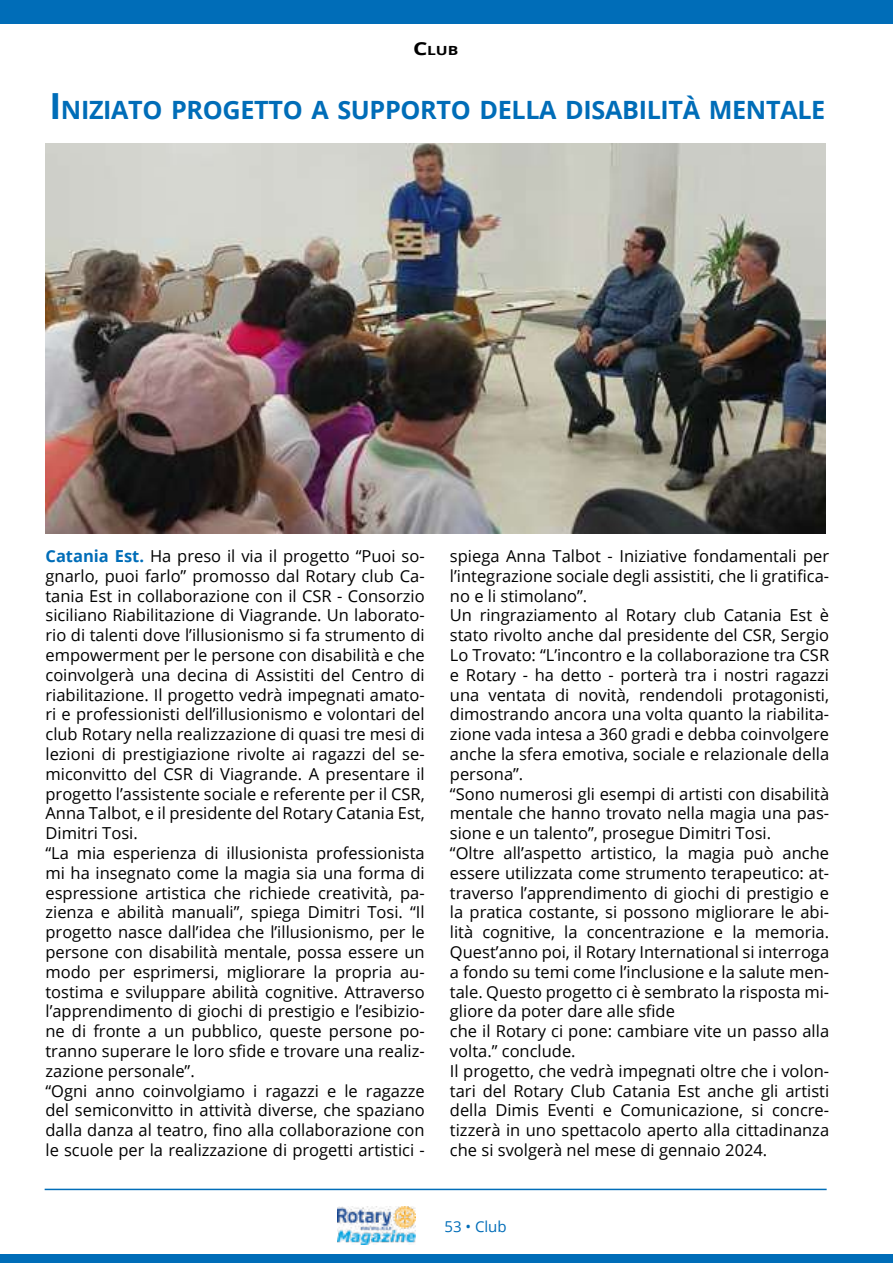
<style>
.page{position:relative;width:893px;height:1263px;background:#fff}
.page>*{position:absolute;margin:0;border:0;box-sizing:border-box;transform-origin:0 0}
.t1{font:700 25.2px "Open Sans";letter-spacing:-.015em;color:#006db8}
.t2{font:16.5px/19.8px "Open Sans";color:#000}
.t3{font:15px "Open Sans";color:#006db8}
.t4{font:700 12.6px "Open Sans";color:#000;scale:1.25 1}
.s1{font-size:18px}
.s2{font-size:36px}
.s3{font-weight:700;color:#006db8}
</style>
<div class="page">
<img style="left:337px;top:1206px;width:79px;height:39px">
<hr style="left:45px;top:1189px;width:782px;height:1px;background:#006db8">
<div style="left:0;top:1254px;width:893px;height:9px;background:#006db8"></div>
<div style="left:0;top:0;width:893px;height:23px;background:#006db8"></div>
<img style="left:45px;top:143px;width:780px;height:391px">
<p class="t4" style="left:413px;top:42px;width:38px"><span class="s1">C</span>LUB</p>
<h1 class="t1" style="left:49px;top:92px;width:777px"><span class="s2">I</span> NIZIATO PROGETTO A SUPPORTO DELLA DISABILITÀ MENTALE</h1>
<p class="t2" style="left:45px;top:546px;width:381px"><span class="s3">Catania Est.</span> Ha preso il via il progetto “Puoi so&shy;gnarlo, puoi farlo” promosso dal Rotary club Ca&shy;tania Est in collaborazione con il CSR - Consorzio siciliano Riabilitazione di Viagrande. Un laborato&shy;rio di talenti dove l’illusionismo si fa strumento di empowerment per le persone con disabilità e che coinvolgerà una decina di Assistiti del Centro di riabilitazione. Il progetto vedrà impegnati amato&shy;ri e professionisti dell’illusionismo e volontari del club Rotary nella realizzazione di quasi tre mesi di lezioni di prestigiazione rivolte ai ragazzi del se&shy;miconvitto del CSR di Viagrande. A presentare il progetto l’assistente sociale e referente per il CSR, Anna Talbot, e il presidente del Rotary Catania Est, Dimitri Tosi.<br>“La mia esperienza di illusionista professionista mi ha insegnato come la magia sia una forma di espressione artistica che richiede creatività, pa&shy;zienza e abilità manuali”, spiega Dimitri Tosi. “Il progetto nasce dall’idea che l’illusionismo, per le persone con disabilità mentale, possa essere un modo per esprimersi, migliorare la propria au&shy;tostima e sviluppare abilità cognitive. Attraverso l’apprendimento di giochi di prestigio e l’esibizio&shy;ne di fronte a un pubblico, queste persone po&shy;tranno superare le loro sfide e trovare una realiz&shy;zazione personale”.<br>“Ogni anno coinvolgiamo i ragazzi e le ragazze del semiconvitto in attività diverse, che spaziano dalla danza al teatro, fino alla collaborazione con le scuole per la realizzazione di progetti artistici -</p>
<p class="t2" style="left:450px;top:546px;width:381px">spiega Anna Talbot - Iniziative fondamentali per l’integrazione sociale degli assistiti, che li gratifica&shy;no e li stimolano”.<br>Un ringraziamento al Rotary club Catania Est è stato rivolto anche dal presidente del CSR, Sergio Lo Trovato: “L’incontro e la collaborazione tra CSR e Rotary - ha detto - porterà tra i nostri ragazzi una ventata di novità, rendendoli protagonisti, dimostrando ancora una volta quanto la riabilita&shy;zione vada intesa a 360 gradi e debba coinvolgere anche la sfera emotiva, sociale e relazionale della persona”.<br>“Sono numerosi gli esempi di artisti con disabilità mentale che hanno trovato nella magia una pas&shy;sione e un talento”, prosegue Dimitri Tosi.<br>“Oltre all’aspetto artistico, la magia può anche essere utilizzata come strumento terapeutico: at&shy;traverso l’apprendimento di giochi di prestigio e la pratica costante, si possono migliorare le abi&shy;lità cognitive, la concentrazione e la memoria.<br>Quest’anno poi, il Rotary International si interroga a fondo su temi come l’inclusione e la salute men&shy;tale. Questo progetto ci è sembrato la risposta mi&shy;gliore da poter dare alle sfide<br>che il Rotary ci pone: cambiare vite un passo alla volta.” conclude.<br>Il progetto, che vedrà impegnati oltre che i volon&shy;tari del Rotary Club Catania Est anche gli artisti della Dimis Eventi e Comunicazione, si concre&shy;tizzerà in uno spettacolo aperto alla cittadinanza che si svolgerà nel mese di gennaio 2024.</p>
<p class="t3" style="left:444px;top:1216px;width:64px">53 • Club</p>
</div>
